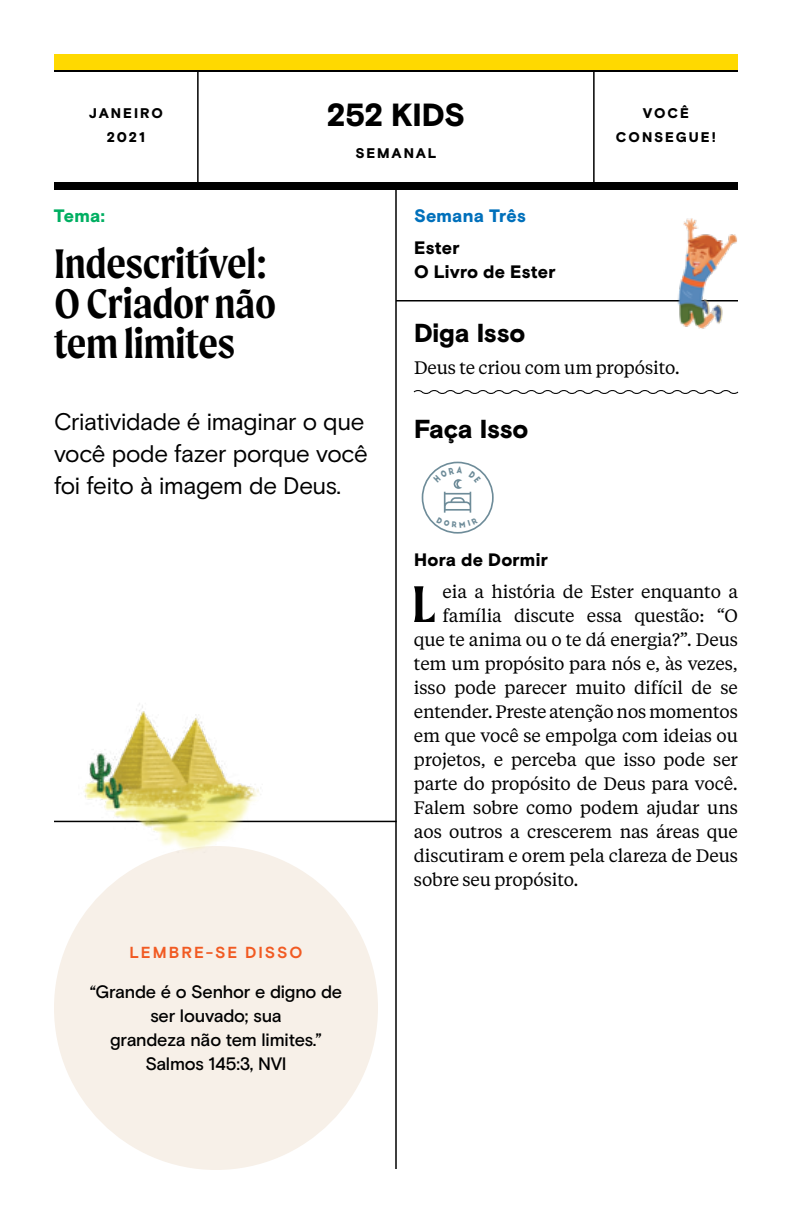
<style>
.page{position:relative;width:792px;height:1224px;background:#fff}
.page>*{position:absolute;margin:0;border:0;box-sizing:border-box;transform-origin:0 0}
.t1{font:600 55px "Moret";color:#000}
.t2{font:600 44px/40px "Moret";letter-spacing:-.005em;color:#000}
.t3{font:900 32px "Basis Grotesque";letter-spacing:-.015em;color:#000}
.t4{font:900 26px "Basis Grotesque";letter-spacing:-.015em;color:#000}
.t5{font:24px/32px "Basis Grotesque";letter-spacing:-.015em;color:#000}
.t6{font:18px "Tiempos Text";letter-spacing:-.01em;color:#000}
.t7{font:500 18px/24px "Basis Grotesque";letter-spacing:-.015em;color:#000;text-align:center}
.t8{font:900 18px/24px "Basis Grotesque";letter-spacing:.01em;color:#000}
.t9{font:900 18px "Basis Grotesque";letter-spacing:.01em;color:#0070bb}
.t10{font:900 18px "Basis Grotesque";color:#00af62}
.t11{font:700 16px "Basis Grotesque";letter-spacing:.125em;color:#f15a22}
.t12{font:900 14px/24px "Basis Grotesque";letter-spacing:.135em;color:#000;text-align:center}
</style>
<div class="page">
<hr style="left:396px;top:300px;width:342px;height:2px;background:#000">
<svg style="left:413px;top:390px;width:326px;height:4px"></svg>
<hr style="left:197px;top:70px;width:2px;height:112px;background:#000">
<hr style="left:593px;top:70px;width:2px;height:112px;background:#000">
<hr style="left:54px;top:70px;width:684px;height:2px;background:#000">
<hr style="left:395px;top:189px;width:2px;height:980px;background:#000">
<div style="left:54px;top:182px;width:684px;height:8px;background:#000"></div>
<div style="left:54px;top:846px;width:324px;height:324px;background:#f7f0e8;border-radius:50%"></div>
<div style="left:54px;top:54px;width:684px;height:16px;background:#ffd900"></div>
<hr style="left:54px;top:821px;width:343px;height:1px;background:#000">
<img style="left:667px;top:218px;width:70px;height:111px">
<img style="left:58px;top:703px;width:228px;height:156px">
<svg style="left:422px;top:462px;width:72px;height:72px"></svg>
<h3 class="t3" style="left:327px;top:96px;width:140px">252 KIDS</h3>
<p class="t12" style="left:355px;top:142px;width:83px">SEMANAL</p>
<p class="t12" style="left:89px;top:102px;width:76px">JANEIRO<br>2021</p>
<p class="t12" style="left:616px;top:102px;width:101px">VOCÊ<br>CONSEGUE!</p>
<p class="t10" style="left:54px;top:205px;width:52px">Tema:</p>
<h2 class="t2" style="left:54px;top:243px;width:224px">Indescritível:<br>O Criador não tem limites</h2>
<h3 class="t5" style="left:54px;top:406px;width:315px">Criatividade é imaginar o que você pode fazer porque você foi feito à imagem de Deus.</h3>
<p class="t11" style="left:130px;top:943px;width:174px">LEMBRE-SE DISSO</p>
<p class="t7" style="left:90px;top:980px;width:254px">“Grande é o Senhor e digno de ser louvado; sua<br>grandeza não tem limites.”<br>Salmos 145:3, NVI</p>
<p class="t9" style="left:414px;top:205px;width:113px">Semana Três</p>
<p class="t8" style="left:414px;top:237px;width:143px">Ester<br>O Livro de Ester</p>
<h3 class="t4" style="left:414px;top:318px;width:113px">Diga Isso</h3>
<p class="t6" style="left:414px;top:356px;width:267px">Deus te criou com um propósito.</p>
<h3 class="t4" style="left:414px;top:414px;width:116px">Faça Isso</h3>
<p class="t8" style="left:414px;top:549px;width:135px">Hora de Dormir</p>
<h1 class="t1" style="left:412px;top:572px;width:26px">L</h1>
<p class="t6" style="left:443px;top:580px;width:297px">eia a história de Ester enquanto a</p>
<p class="t6" style="left:443px;top:604px;width:297px">família discute essa questão: “O</p>
<p class="t6" style="left:414px;top:628px;width:325px">que te anima ou o te dá energia?”. Deus</p>
<p class="t6" style="left:414px;top:652px;width:325px">tem um propósito para nós e, às vezes,</p>
<p class="t6" style="left:414px;top:676px;width:325px">isso pode parecer muito difícil de se</p>
<p class="t6" style="left:414px;top:700px;width:325px">entender. Preste atenção nos momentos</p>
<p class="t6" style="left:414px;top:723px;width:326px">em que você se empolga com ideias ou</p>
<p class="t6" style="left:414px;top:747px;width:326px">projetos, e perceba que isso pode ser</p>
<p class="t6" style="left:414px;top:771px;width:325px">parte do propósito de Deus para você.</p>
<p class="t6" style="left:414px;top:795px;width:325px">Falem sobre como podem ajudar uns</p>
<p class="t6" style="left:414px;top:819px;width:325px">aos outros a crescerem nas áreas que</p>
<p class="t6" style="left:414px;top:843px;width:325px">discutiram e orem pela clareza de Deus</p>
<p class="t6" style="left:414px;top:867px;width:166px">sobre seu propósito.</p>
</div>
